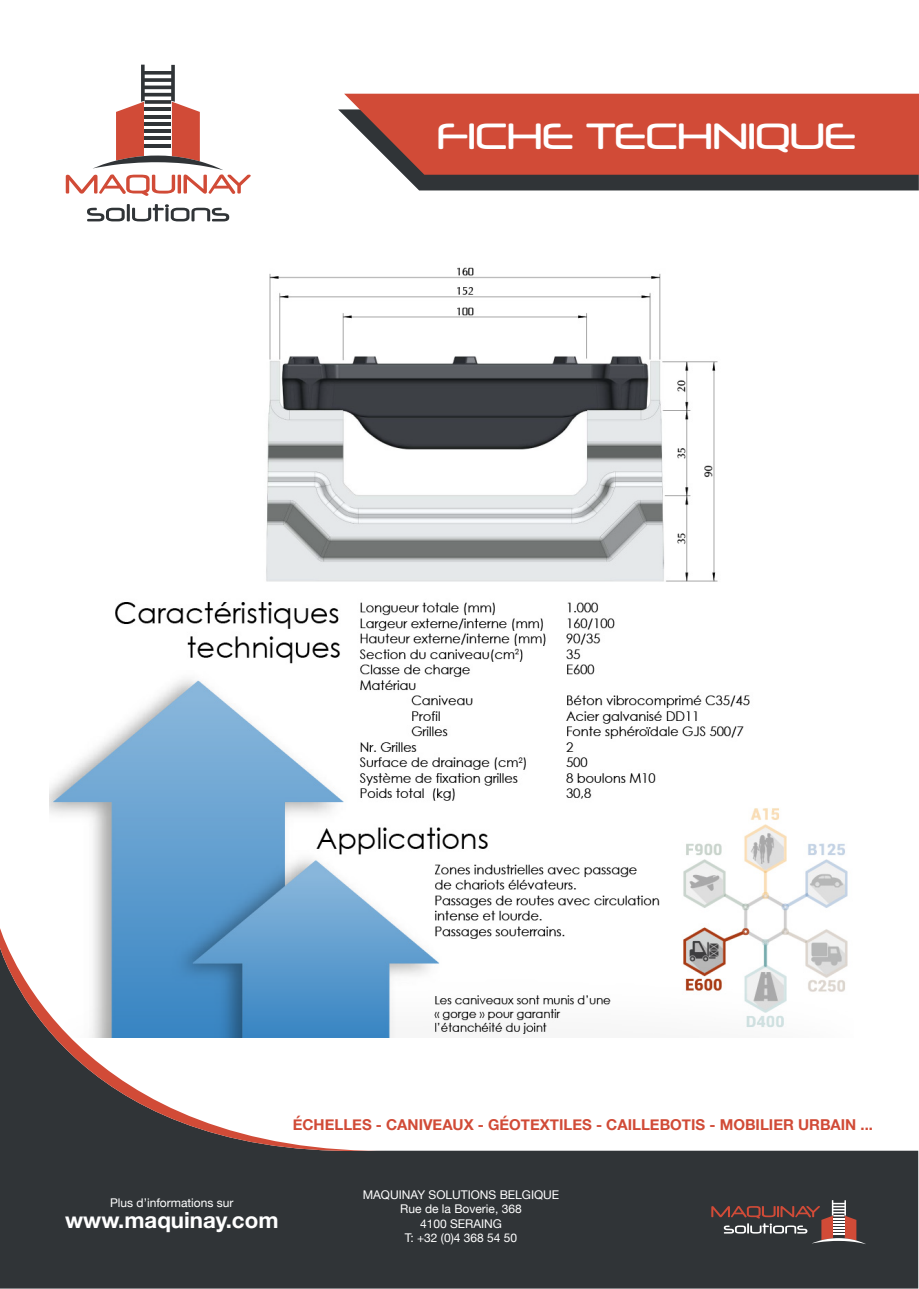
<style>
.page{position:relative;width:919px;height:1289px;background:#fff}
.page>*{position:absolute;margin:0;border:0;box-sizing:border-box;transform-origin:0 0}
.t1{font:35.1px "Neuropol";color:#fff}
.t2{font:700 22.2px "Helvetica Neue";color:#fff}
.t3{font:700 15px "Helvetica Neue";color:#d14b37}
.t4{font:12px/14.4px "Helvetica Neue";color:#fff;text-align:center}
</style>
<div class="page">
<img style="left:50px;top:267px;width:798px;height:676px">
<svg style="left:0;top:943px;width:918px;height:345px;fill:#303437"></svg>
<svg style="left:0;top:924px;width:385px;height:226px"></svg>
<svg style="left:711px;top:1200px;width:155px;height:44px"></svg>
<svg style="left:338px;top:94px;width:580px;height:96px"></svg>
<svg style="left:87px;top:204px;width:142px;height:17px"></svg>
<svg style="left:66px;top:65px;width:185px;height:131px"></svg>
<h1 class="t1" style="left:437px;top:114px;width:420px">FICHE TECHNIQUE</h1>
<p class="t3" style="left:293px;top:1112px;width:581px">ÉCHELLES - CANIVEAUX - GÉOTEXTILES - CAILLEBOTIS - MOBILIER URBAIN ...</p>
<p class="t4" style="left:110px;top:1196px;width:125px">Plus d’informations sur</p>
<h2 class="t2" style="left:65px;top:1202px;width:215px">www.maquinay.com</h2>
<p class="t4" style="left:363px;top:1188px;width:198px">MAQUINAY SOLUTIONS BELGIQUE<br>Rue de la Boverie, 368<br>4100 SERAING<br>T: +32 (0)4 368 54 50</p>
</div>
